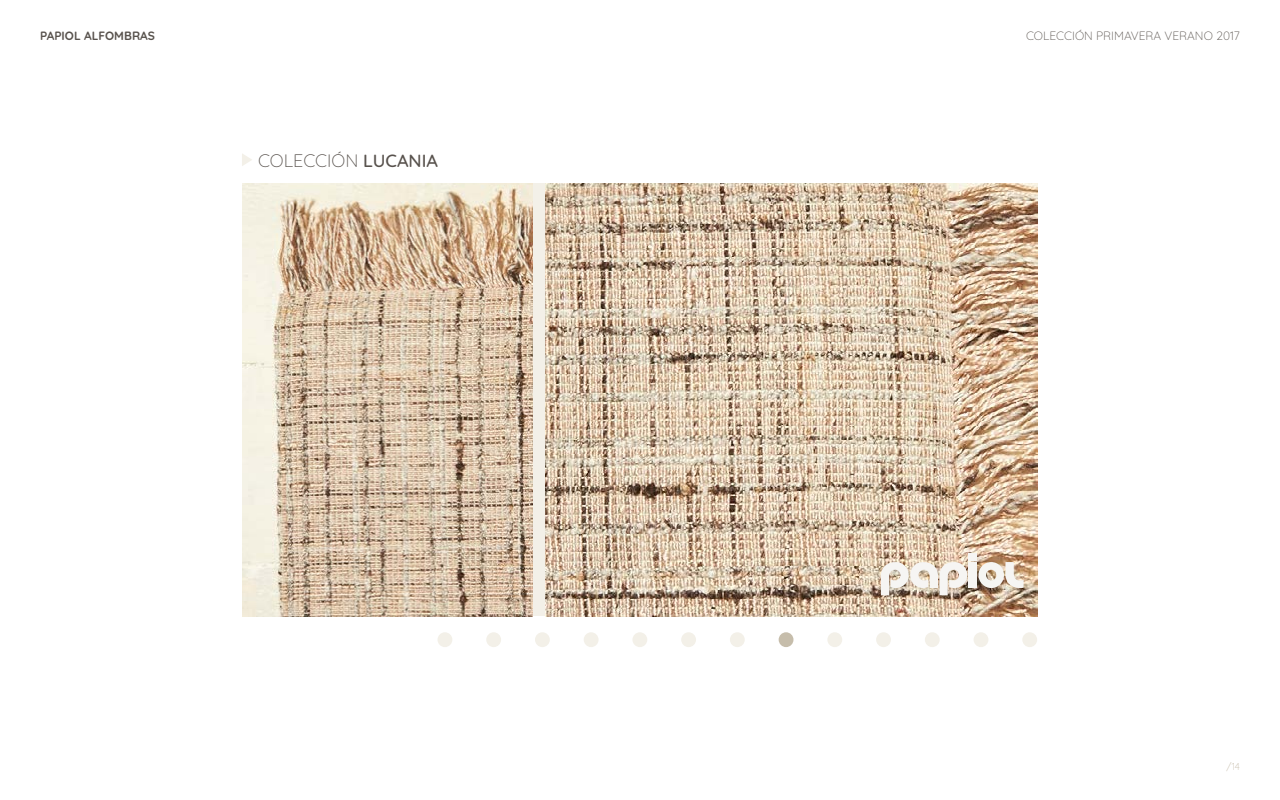
<style>
.page{position:relative;width:1280px;height:800px;background:#fff}
.page>*{position:absolute;margin:0;border:0;box-sizing:border-box;transform-origin:0 0}
.t1{font:300 18px "Quicksand";color:#58524d}
.t2{font:300 12px "Quicksand";color:#58524d}
.t3{font:700 12px "Quicksand";color:#58524d}
.t4{font:300 10px "Quicksand";color:#c6bdab}
.s1{font-weight:500}
</style>
<div class="page">
<svg style="left:242px;top:154px;width:10px;height:12px"></svg>
<img style="left:242px;top:184px;width:291px;height:432px">
<img style="left:545px;top:184px;width:493px;height:432px">
<div style="left:730px;top:632px;width:15px;height:15px;background:#f3f0e8;border-radius:50%"></div>
<div style="left:486px;top:632px;width:15px;height:15px;background:#f3f0e8;border-radius:50%"></div>
<div style="left:438px;top:632px;width:14px;height:15px;background:#f3f0e8;border-radius:50%"></div>
<div style="left:974px;top:632px;width:14px;height:15px;background:#f3f0e8;border-radius:50%"></div>
<div style="left:681px;top:632px;width:15px;height:15px;background:#f3f0e8;border-radius:50%"></div>
<div style="left:827px;top:632px;width:15px;height:15px;background:#f3f0e8;border-radius:50%"></div>
<div style="left:584px;top:632px;width:15px;height:15px;background:#f3f0e8;border-radius:50%"></div>
<div style="left:535px;top:632px;width:15px;height:15px;background:#f3f0e8;border-radius:50%"></div>
<div style="left:1022px;top:632px;width:15px;height:15px;background:#f3f0e8;border-radius:50%"></div>
<div style="left:779px;top:632px;width:14px;height:15px;background:#c6bdab;border-radius:50%"></div>
<div style="left:925px;top:632px;width:15px;height:15px;background:#f3f0e8;border-radius:50%"></div>
<div style="left:632px;top:632px;width:15px;height:15px;background:#f3f0e8;border-radius:50%"></div>
<div style="left:876px;top:632px;width:15px;height:15px;background:#f3f0e8;border-radius:50%"></div>
<div style="left:883px;top:554px;width:145px;height:45px;background:#000;opacity:.1"></div>
<div style="left:969px;top:562px;width:8px;height:26px;background:#f6f5f3"></div>
<div style="left:969px;top:553px;width:8px;height:8px;background:#f6f5f3"></div>
<svg style="left:978px;top:562px;width:46px;height:26px"></svg>
<svg style="left:881px;top:562px;width:86px;height:33px"></svg>
<p class="t3" style="left:40px;top:26px;width:117px">PAPIOL ALFOMBRAS</p>
<p class="t2" style="left:1026px;top:27px;width:215px">COLECCIÓN PRIMAVERA VERANO 2017</p>
<h1 class="t1" style="left:258px;top:147px;width:182px">COLECCIÓN <span class="s1">LUCANIA</span></h1>
<p class="t4" style="left:1227px;top:759px;width:15px">/14</p>
</div>
